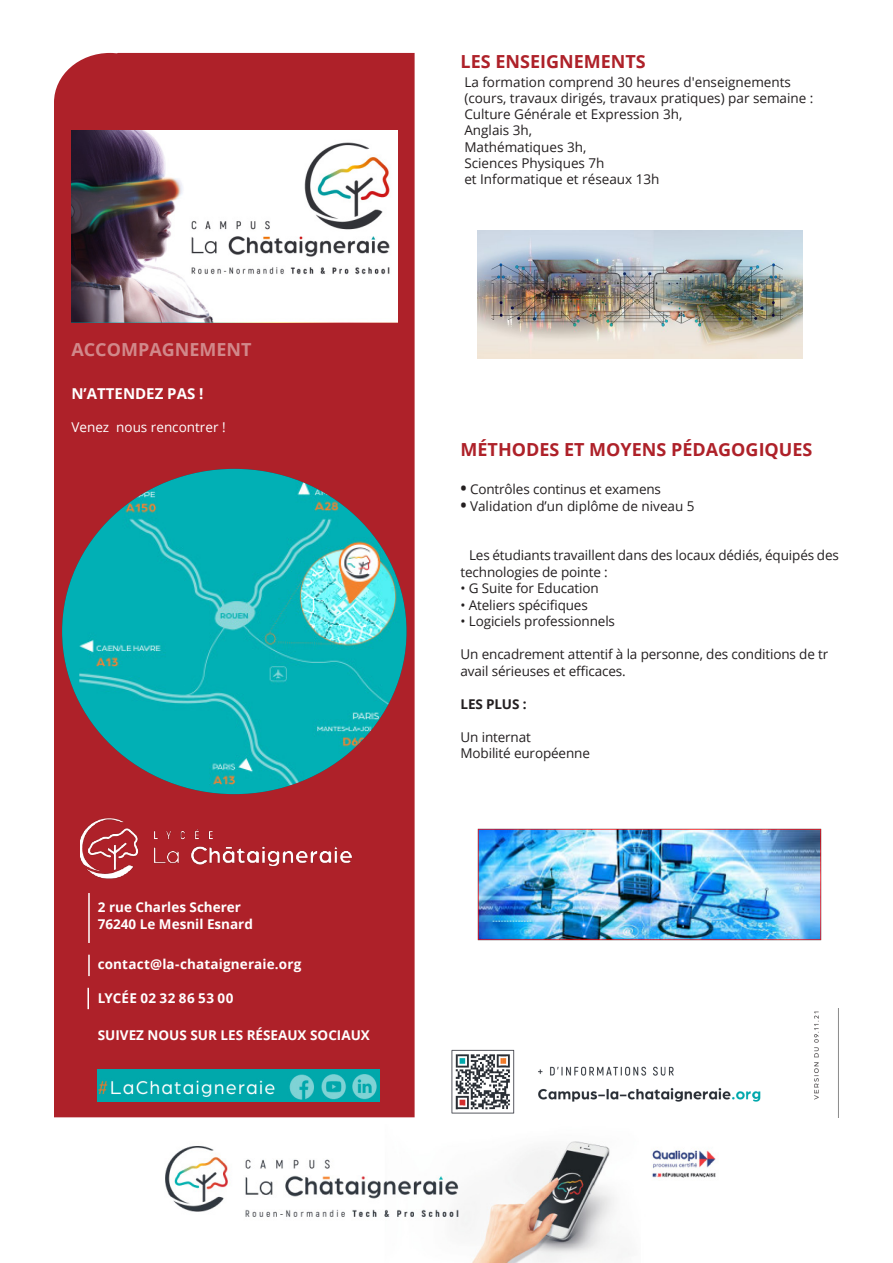
<style>
.page{position:relative;width:893px;height:1263px;background:#fff}
.page>*{position:absolute;margin:0;border:0;box-sizing:border-box;transform-origin:0 0}
.t1{font:700 18px "Open Sans";color:#ae2129}
.t2{font:700 18px "Open Sans";color:#d1888a}
.t3{font:700 15px "Open Sans";color:#fff}
.t4{font:13.5px/16.5px "Open Sans";letter-spacing:-.01em;color:#231f20}
.t5{font:700 13.5px "Open Sans";color:#fff}
.t6{font:13.5px "Open Sans";color:#fff}
.t7{font:700 13.5px "Open Sans";letter-spacing:.02em;color:#fff}
.t8{font:700 13.5px "Open Sans";letter-spacing:-.01em;color:#231f20}
.s1{font-weight:700;font-size:16.5px}
</style>
<div class="page">
<div style="left:54px;top:53px;width:361px;height:1064px;background:#ae2129"></div>
<div style="left:54px;top:53px;width:112px;height:99px;background:#ae2129;border-radius:50%"></div>
<img style="left:165px;top:1141px;width:551px;height:122px">
<img style="left:71px;top:131px;width:326px;height:192px">
<hr style="left:88px;top:893px;width:2px;height:50px;background:#fff">
<hr style="left:88px;top:955px;width:2px;height:21px;background:#fff">
<hr style="left:87px;top:988px;width:2px;height:21px;background:#fff">
<img style="left:98px;top:1069px;width:282px;height:32px">
<img style="left:451px;top:1009px;width:388px;height:108px">
<img style="left:62px;top:469px;width:344px;height:325px">
<img style="left:81px;top:804px;width:306px;height:81px">
<img style="left:477px;top:230px;width:326px;height:128px">
<img style="left:478px;top:829px;width:344px;height:112px">
<p class="t2" style="left:71px;top:337px;width:182px">ACCOMPAGNEMENT</p>
<p class="t3" style="left:71px;top:383px;width:134px">N’ATTENDEZ PAS !</p>
<p class="t6" style="left:71px;top:418px;width:156px">Venez nous rencontrer !</p>
<p class="t5" style="left:98px;top:898px;width:145px">2 rue Charles Scherer</p>
<p class="t5" style="left:98px;top:914px;width:157px">76240 Le Mesnil Esnard</p>
<p class="t5" style="left:98px;top:955px;width:205px">contact@la-chataigneraie.org</p>
<p class="t7" style="left:98px;top:988px;width:137px">LYCÉE 02 32 86 53 00</p>
<p class="t5" style="left:98px;top:1026px;width:274px">SUIVEZ NOUS SUR LES RÉSEAUX SOCIAUX</p>
<p class="t1" style="left:460px;top:49px;width:187px">LES ENSEIGNEMENTS</p>
<p class="t4" style="left:464px;top:74px;width:351px">La formation comprend 30 heures d'enseignements (cours, travaux dirigés, travaux pratiques) par semaine :</p>
<p class="t4" style="left:464px;top:106px;width:219px">Culture Générale et Expression 3h,</p>
<p class="t4" style="left:464px;top:122px;width:69px">Anglais 3h,</p>
<p class="t4" style="left:464px;top:138px;width:123px">Mathématiques 3h,</p>
<p class="t4" style="left:464px;top:154px;width:142px">Sciences Physiques 7h</p>
<p class="t4" style="left:464px;top:171px;width:197px">et Informatique et réseaux 13h</p>
<p class="t1" style="left:460px;top:437px;width:354px">MÉTHODES ET MOYENS PÉDAGOGIQUES</p>
<p class="t4" style="left:460px;top:481px;width:202px"><span class="s1">•</span> Contrôles continus et examens</p>
<p class="t4" style="left:460px;top:497px;width:236px"><span class="s1">•</span> Validation d’un diplôme de niveau 5</p>
<p class="t4" style="left:460px;top:547px;width:380px;text-indent:9px">Les étudiants travaillent dans des locaux dédiés, équipés des technologies de pointe :</p>
<p class="t4" style="left:460px;top:580px;width:140px">• G Suite for Education</p>
<p class="t4" style="left:460px;top:596px;width:129px">• Ateliers spécifiques</p>
<p class="t4" style="left:460px;top:613px;width:156px">• Logiciels professionnels</p>
<p class="t4" style="left:460px;top:646px;width:369px">Un encadrement attentif à la personne, des conditions de tr</p>
<p class="t4" style="left:460px;top:662px;width:167px">avail sérieuses et efficaces.</p>
<p class="t8" style="left:460px;top:694px;width:68px">LES PLUS :</p>
<p class="t4" style="left:460px;top:728px;width:72px">Un internat</p>
<p class="t4" style="left:460px;top:745px;width:131px">Mobilité européenne</p>
</div>
